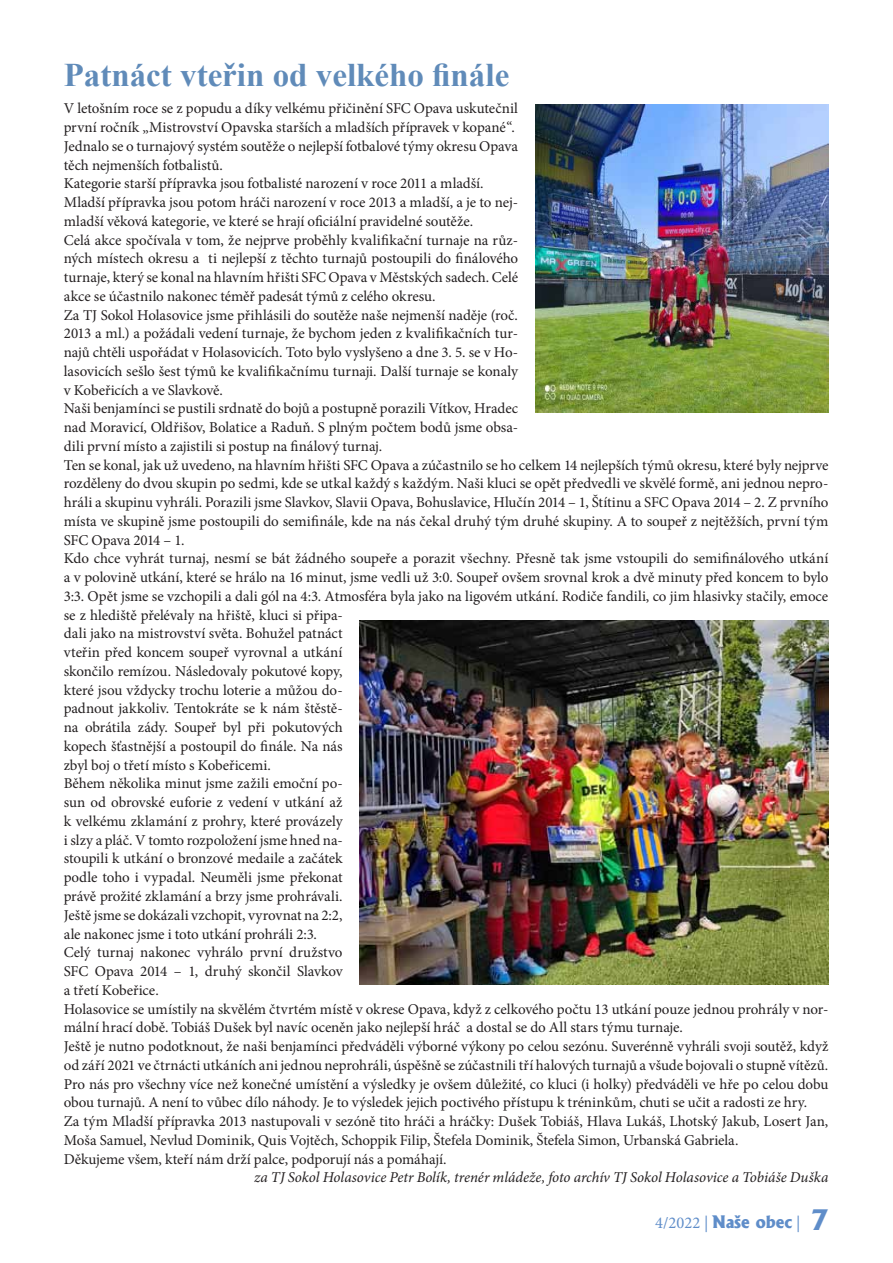
<style>
.page{position:relative;width:893px;height:1263px;background:#fff}
.page>*{position:absolute;margin:0;border:0;box-sizing:border-box;transform-origin:0 0}
.t1{font:700 33px "Times New Roman";color:#608bb9}
.t2{font:16.5px "Minion Pro";color:#5f8dc9}
.t3{font:15px/18.8px "Minion Pro";letter-spacing:-.005em;color:#231f20}
.t4{font:italic 15px "Minion Pro";letter-spacing:-.005em;color:#231f20}
.s1{font-family:"Albertus";font-weight:800}
.s2{font-family:"Albertus";font-weight:800;font-size:27px}
</style>
<div class="page">
<img style="left:360px;top:621px;width:468px;height:363px">
<img style="left:535px;top:105px;width:293px;height:308px">
<h1 class="t1" style="left:64px;top:52px;width:447px">Patnáct vteřin od velkého finále</h1>
<p class="t3" style="left:64px;top:99px;width:766px">V letošním roce se z popudu a díky velkému přičinění SFC Opava uskutečnil<br>první ročník „Mistrovství Opavska starších a mladších přípravek v kopané“.<br>Jednalo se o turnajový systém soutěže o nejlepší fotbalové týmy okresu Opava<br>těch nejmenších fotbalistů.<br>Kategorie starší přípravka jsou fotbalisté narození v roce 2011 a mladší.<br>Mladší přípravka jsou potom hráči narození v roce 2013 a mladší, a je to nej-<br>mladší věková kategorie, ve které se hrají oficiální pravidelné soutěže.<br>Celá akce spočívala v tom, že nejprve proběhly kvalifikační turnaje na růz-<br>ných místech okresu a ti nejlepší z těchto turnajů postoupili do finálového<br>turnaje, který se konal na hlavním hřišti SFC Opava v Městských sadech. Celé<br>akce se účastnilo nakonec téměř padesát týmů z celého okresu.<br>Za TJ Sokol Holasovice jsme přihlásili do soutěže naše nejmenší naděje (roč.<br>2013 a ml.) a požádali vedení turnaje, že bychom jeden z kvalifikačních tur-<br>najů chtěli uspořádat v Holasovicích. Toto bylo vyslyšeno a dne 3. 5. se v Ho-<br>lasovicích sešlo šest týmů ke kvalifikačnímu turnaji. Další turnaje se konaly<br>v Kobeřicích a ve Slavkově.<br>Naši benjamínci se pustili srdnatě do bojů a postupně porazili Vítkov, Hradec<br>nad Moravicí, Oldřišov, Bolatice a Raduň. S plným počtem bodů jsme obsa-<br>dili první místo a zajistili si postup na finálový turnaj.<br>Ten se konal, jak už uvedeno, na hlavním hřišti SFC Opava a zúčastnilo se ho celkem 14 nejlepších týmů okresu, které byly nejprve rozděleny do dvou skupin po sedmi, kde se utkal každý s každým. Naši kluci se opět předvedli ve skvělé formě, ani jednou nepro&shy;hráli a skupinu vyhráli. Porazili jsme Slavkov, Slavii Opava, Bohuslavice, Hlučín 2014 – 1, Štítinu a SFC Opava 2014 – 2. Z prvního místa ve skupině jsme postoupili do semifinále, kde na nás čekal druhý tým druhé skupiny. A to soupeř z nejtěžších, první tým SFC Opava 2014 – 1.<br>Kdo chce vyhrát turnaj, nesmí se bát žádného soupeře a porazit všechny. Přesně tak jsme vstoupili do semifinálového utkání a v polovině utkání, které se hrálo na 16 minut, jsme vedli už 3:0. Soupeř ovšem srovnal krok a dvě minuty před koncem to bylo 3:3. Opět jsme se vzchopili a dali gól na 4:3. Atmosféra byla jako na ligovém utkání. Rodiče fandili, co jim hlasivky stačily, emoce se z hlediště přelévaly na hřiště, kluci si připa-<br>dali jako na mistrovství světa. Bohužel patnáct<br>vteřin před koncem soupeř vyrovnal a utkání<br>skončilo remízou. Následovaly pokutové kopy,<br>které jsou vždycky trochu loterie a můžou do-<br>padnout jakkoliv. Tentokráte se k nám štěstě-<br>na obrátila zády. Soupeř byl při pokutových<br>kopech šťastnější a postoupil do finále. Na nás<br>zbyl boj o třetí místo s Kobeřicemi.<br>Během několika minut jsme zažili emoční po-<br>sun od obrovské euforie z vedení v utkání až<br>k velkému zklamání z prohry, které provázely<br>i slzy a pláč. V tomto rozpoložení jsme hned na-<br>stoupili k utkání o bronzové medaile a začátek<br>podle toho i vypadal. Neuměli jsme překonat<br>právě prožité zklamání a brzy jsme prohrávali.<br>Ještě jsme se dokázali vzchopit, vyrovnat na 2:2,<br>ale nakonec jsme i toto utkání prohráli 2:3.<br>Celý turnaj nakonec vyhrálo první družstvo<br>SFC Opava 2014 – 1, druhý skončil Slavkov<br>a třetí Kobeřice.<br>Holasovice se umístily na skvělém čtvrtém místě v okrese Opava, když z celkového počtu 13 utkání pouze jednou prohrály v nor&shy;mální hrací době. Tobiáš Dušek byl navíc oceněn jako nejlepší hráč a dostal se do All stars týmu turnaje.<br>Ještě je nutno podotknout, že naši benjamínci předváděli výborné výkony po celou sezónu. Suverénně vyhráli svoji soutěž, když od září 2021 ve čtrnácti utkáních ani jednou neprohráli, úspěšně se zúčastnili tří halových turnajů a všude bojovali o stupně vítězů.<br>Pro nás pro všechny více než konečné umístění a výsledky je ovšem důležité, co kluci (i holky) předváděli ve hře po celou dobu obou turnajů. A není to vůbec dílo náhody. Je to výsledek jejich poctivého přístupu k tréninkům, chuti se učit a radosti ze hry.<br>Za tým Mladší přípravka 2013 nastupovali v sezóně tito hráči a hráčky: Dušek Tobiáš, Hlava Lukáš, Lhotský Jakub, Losert Jan, Moša Samuel, Nevlud Dominik, Quis Vojtěch, Schoppik Filip, Štefela Dominik, Štefela Simon, Urbanská Gabriela.<br>Děkujeme všem, kteří nám drží palce, podporují nás a pomáhají.</p>
<p class="t4" style="left:254px;top:1167px;width:576px">za TJ Sokol Holasovice Petr Bolík, trenér mládeže, foto archív TJ Sokol Holasovice a Tobiáše Duška</p>
<p class="t2" style="left:655px;top:1211px;width:175px">4/2022 | <span class="s1">Naše obec</span> | <span class="s2">7</span></p>
</div>
